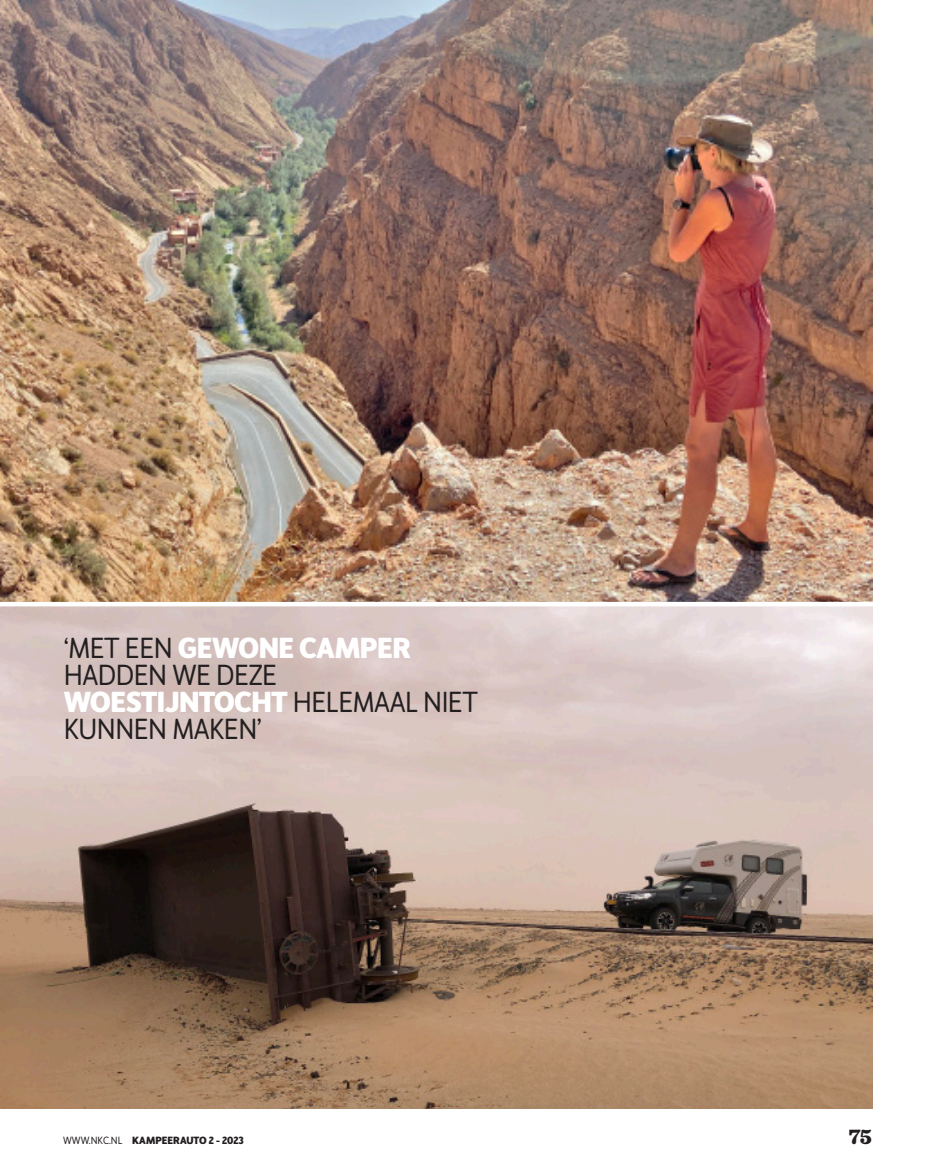
<style>
.page{position:relative;width:936px;height:1170px;background:#fff}
.page>*{position:absolute;margin:0;border:0;box-sizing:border-box;transform-origin:0 0}
.t1{font:27px/27px "Merlo Neue";letter-spacing:-.02em;color:#231f20}
.t2{font:800 21px "Sagona";color:#231f20}
.t3{font:700 9.75px "Merlo Neue";color:#231f20}
.s1{font-weight:700;color:#fff}
.s2{font-weight:400}
</style>
<div class="page">
<img style="left:0;top:0;width:872px;height:602px">
<svg style="left:0;top:606px;width:872px;height:502px;background:#ae9689"></svg>
<p class="t1" style="left:64px;top:636px;width:415px">‘MET EEN <span class="s1">GEWONE CAMPER<br></span>HADDEN WE DEZE<br><span class="s1">WOESTIJNTOCHT</span> HELEMAAL NIET<br>KUNNEN MAKEN’</p>
<p class="t3" style="left:63px;top:1136px;width:182px"><span class="s2">WWW.NKC.NL</span> KAMPEERAUTO 2 - 2023</p>
<p class="t2" style="left:848px;top:1124px;width:25px">75</p>
</div>
